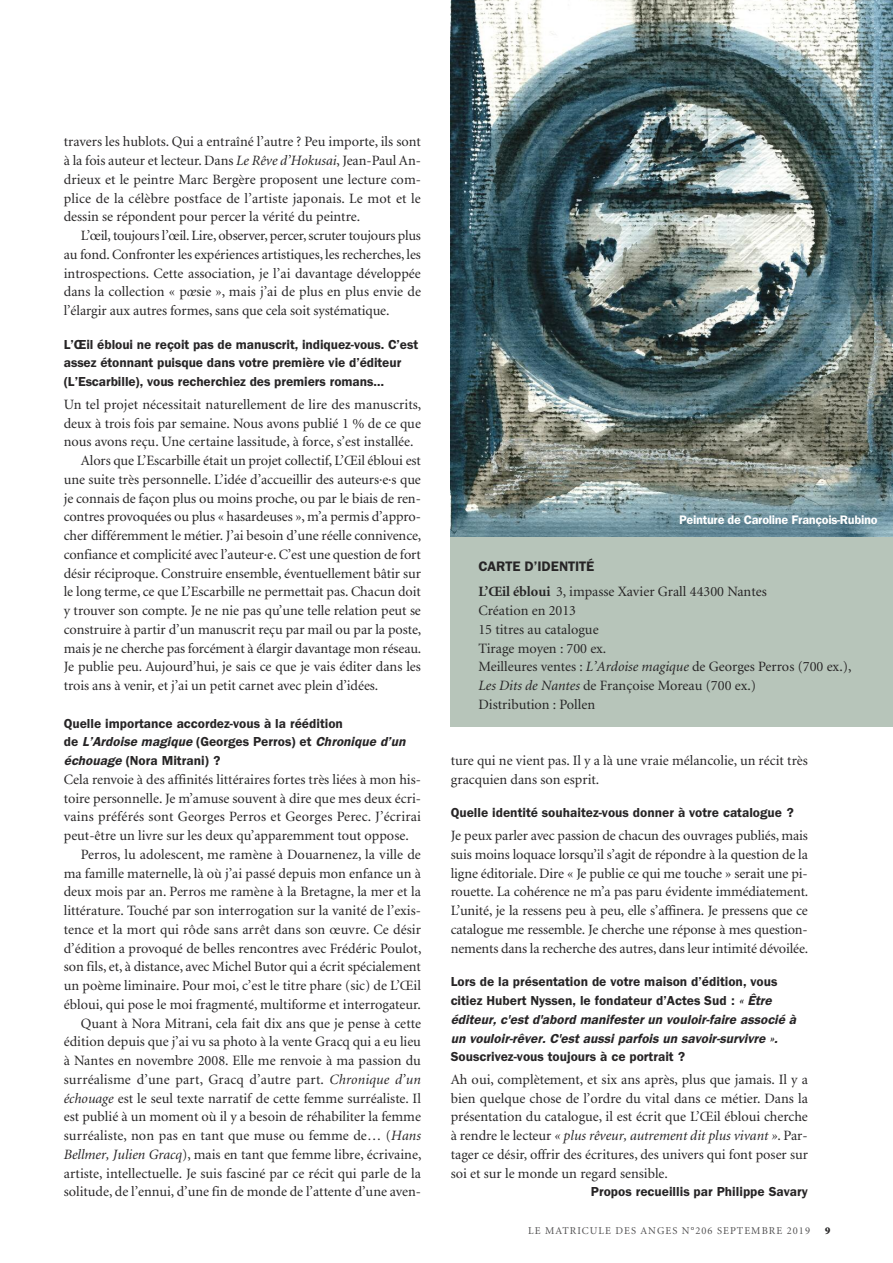
<style>
.page{position:relative;width:893px;height:1263px;background:#fff}
.page>*{position:absolute;margin:0;border:0;box-sizing:border-box;transform-origin:0 0}
.t1{font:14.25px/18.8px "Minion";color:#272526;text-align:justify}
.t2{font:14.25px "Itc Franklin Dem FO";color:#272526}
.t3{font:13.5px/18.8px "Itc Franklin Dem FO";color:#272526}
.t4{font:italic 13.5px/18.8px "Itc Franklin Dem FO";color:#272526}
.t5{font:12.75px "Itc Franklin Dem FO";letter-spacing:-.025em;color:#fff}
.t6{font:10.5px "Minion";letter-spacing:.1em;color:#525152}
.t7{font:900 10.5px "Minion";color:#272526}
.s1{font-style:italic}
.s2{font-weight:700}
.s3{font-style:normal}
</style>
<div class="page">
<div style="left:451px;top:537px;width:442px;height:190px;background:#b7c5ba"></div>
<img style="left:451px;top:0;width:442px;height:537px">
<p class="t1" style="left:64px;top:134px;width:359px">travers les hublots. Qui a entraîné l’autre ? Peu importe, ils sont à la fois auteur et lecteur. Dans <span class="s1">Le Rêve d’Hokusai</span>, Jean-Paul An&shy;drieux et le peintre Marc Bergère proposent une lecture com&shy;plice de la célèbre postface de l’artiste japonais. Le mot et le dessin se répondent pour percer la vérité du peintre.</p>
<p class="t1" style="left:64px;top:227px;width:359px;text-indent:17px">L’œil, toujours l’œil. Lire, observer, percer, scruter toujours plus au fond. Confronter les expériences artistiques, les recherches, les introspections. Cette association, je l’ai davantage développée dans la collection « p<span class="s1">œ</span>sie », mais j’ai de plus en plus envie de l’élargir aux autres formes, sans que cela soit systématique.</p>
<p class="t3" style="left:64px;top:335px;width:356px">L’Œil ébloui ne reçoit pas de manuscrit, indiquez-vous. C’est assez étonnant puisque dans votre première vie d’éditeur (L’Escarbille), vous recherchiez des premiers romans…</p>
<p class="t1" style="left:64px;top:396px;width:359px">Un tel projet nécessitait naturellement de lire des manuscrits,</p>
<p class="t1" style="left:64px;top:415px;width:359px">deux à trois fois par semaine. Nous avons publié 1 % de ce que</p>
<p class="t1" style="left:64px;top:434px;width:351px">nous avons reçu. Une certaine lassitude, à force, s’est installée.</p>
<p class="t1" style="left:81px;top:452px;width:342px">Alors que L’Escarbille était un projet collectif, L’Œil ébloui est</p>
<p class="t1" style="left:64px;top:471px;width:359px">une suite très personnelle. L’idée d’accueillir des auteurs·e·s que</p>
<p class="t1" style="left:64px;top:490px;width:359px">je connais de façon plus ou moins proche, ou par le biais de ren-</p>
<p class="t1" style="left:64px;top:509px;width:359px">contres provoquées ou plus « hasardeuses », m’a permis d’appro-</p>
<p class="t1" style="left:64px;top:527px;width:359px">cher différemment le métier. J’ai besoin d’une réelle connivence,</p>
<p class="t1" style="left:64px;top:546px;width:359px">confiance et complicité avec l’auteur·e. C’est une question de fort</p>
<p class="t1" style="left:64px;top:565px;width:359px">désir réciproque. Construire ensemble, éventuellement bâtir sur</p>
<p class="t1" style="left:64px;top:584px;width:359px">le long terme, ce que L’Escarbille ne permettait pas. Chacun doit</p>
<p class="t1" style="left:64px;top:602px;width:359px">y trouver son compte. Je ne nie pas qu’une telle relation peut se</p>
<p class="t1" style="left:64px;top:621px;width:359px">construire à partir d’un manuscrit reçu par mail ou par la poste,</p>
<p class="t1" style="left:64px;top:640px;width:359px">mais je ne cherche pas forcément à élargir davantage mon réseau.</p>
<p class="t1" style="left:64px;top:659px;width:359px">Je publie peu. Aujourd’hui, je sais ce que je vais éditer dans les</p>
<p class="t1" style="left:64px;top:677px;width:316px">trois ans à venir, et j’ai un petit carnet avec plein d’idées.</p>
<p class="t3" style="left:64px;top:714px;width:345px">Quelle importance accordez-vous à la réédition<br>de <span class="s1">L’Ardoise magique</span> (Georges Perros) et <span class="s1">Chronique d’un échouage</span> (Nora Mitrani) ?</p>
<p class="t1" style="left:64px;top:771px;width:359px">Cela renvoie à des affinités littéraires fortes très liées à mon his-</p>
<p class="t1" style="left:64px;top:790px;width:359px">toire personnelle. Je m’amuse souvent à dire que mes deux écri-</p>
<p class="t1" style="left:64px;top:809px;width:359px">vains préférés sont Georges Perros et Georges Perec. J’écrirai</p>
<p class="t1" style="left:64px;top:827px;width:346px">peut-être un livre sur les deux qu’apparemment tout oppose.</p>
<p class="t1" style="left:81px;top:846px;width:342px">Perros, lu adolescent, me ramène à Douarnenez, la ville de</p>
<p class="t1" style="left:64px;top:865px;width:359px">ma famille maternelle, là où j’ai passé depuis mon enfance un à</p>
<p class="t1" style="left:64px;top:884px;width:359px">deux mois par an. Perros me ramène à la Bretagne, la mer et la</p>
<p class="t1" style="left:64px;top:902px;width:359px">littérature. Touché par son interrogation sur la vanité de l’exis-</p>
<p class="t1" style="left:64px;top:921px;width:359px">tence et la mort qui rôde sans arrêt dans son œuvre. Ce désir</p>
<p class="t1" style="left:64px;top:940px;width:359px">d’édition a provoqué de belles rencontres avec Frédéric Poulot,</p>
<p class="t1" style="left:64px;top:959px;width:359px">son fils, et, à distance, avec Michel Butor qui a écrit spécialement</p>
<p class="t1" style="left:64px;top:977px;width:359px">un poème liminaire. Pour moi, c’est le titre phare (sic) de L’Œil</p>
<p class="t1" style="left:64px;top:996px;width:359px">ébloui, qui pose le moi fragmenté, multiforme et interrogateur.</p>
<p class="t1" style="left:81px;top:1015px;width:342px">Quant à Nora Mitrani, cela fait dix ans que je pense à cette</p>
<p class="t1" style="left:64px;top:1034px;width:359px">édition depuis que j’ai vu sa photo à la vente Gracq qui a eu lieu</p>
<p class="t1" style="left:64px;top:1052px;width:359px">à Nantes en novembre 2008. Elle me renvoie à ma passion du</p>
<p class="t1" style="left:64px;top:1071px;width:359px">surréalisme d’une part, Gracq d’autre part. <span class="s1">Chronique d’un</span></p>
<p class="t1" style="left:64px;top:1090px;width:359px"><span class="s1">échouage</span> est le seul texte narratif de cette femme surréaliste. Il</p>
<p class="t1" style="left:64px;top:1109px;width:359px">est publié à un moment où il y a besoin de réhabiliter la femme</p>
<p class="t1" style="left:64px;top:1127px;width:359px">surréaliste, non pas en tant que muse ou femme de… (<span class="s1">Hans</span></p>
<p class="t1" style="left:64px;top:1146px;width:359px"><span class="s1">Bellmer, Julien Gracq</span>), mais en tant que femme libre, écrivaine,</p>
<p class="t1" style="left:64px;top:1165px;width:359px">artiste, intellectuelle. Je suis fasciné par ce récit qui parle de la</p>
<p class="t1" style="left:64px;top:1184px;width:359px">solitude, de l’ennui, d’une fin de monde de l’attente d’une aven-</p>
<p class="t5" style="left:679px;top:512px;width:200px">Peinture de Caroline François-Rubino</p>
<p class="t2" style="left:478px;top:557px;width:117px">CARTE D’IDENTITÉ</p>
<p class="t1" style="left:478px;top:584px;width:374px;text-align:left"><span class="s2">L’Œil ébloui</span> 3, impasse Xavier Grall 44300 Nantes<br>Création en 2013<br>15 titres au catalogue<br>Tirage moyen : 700 ex.<br>Meilleures ventes : <span class="s1">L’Ardoise magique</span> de Georges Perros (700 ex.), <span class="s1">Les Dits de Nantes</span> de Françoise Moreau (700 ex.)<br>Distribution : Pollen</p>
<p class="t1" style="left:451px;top:752px;width:359px">ture qui ne vient pas. Il y a là une vraie mélancolie, un récit très gracquien dans son esprit.</p>
<p class="t3" style="left:451px;top:803px;width:344px">Quelle identité souhaitez-vous donner à votre catalogue ?</p>
<p class="t1" style="left:451px;top:827px;width:359px">Je peux parler avec passion de chacun des ouvrages publiés, mais suis moins loquace lorsqu’il s’agit de répondre à la question de la ligne éditoriale. Dire « Je publie ce qui me touche » serait une pi&shy;rouette. La cohérence ne m’a pas paru évidente immédiatement.<br>L’unité, je la ressens peu à peu, elle s’affinera. Je pressens que ce catalogue me ressemble. Je cherche une réponse à mes question&shy;nements dans la recherche des autres, dans leur intimité dévoilée.</p>
<p class="t4" style="left:451px;top:972px;width:349px"><span class="s3">Lors de la présentation de votre maison d’édition, vous citiez Hubert Nyssen, le fondateur d’Actes Sud :</span> « Être éditeur, c'est d'abord manifester un vouloir-faire associé à un vouloir-rêver. C'est aussi parfois un savoir-survivre ».</p>
<p class="t3" style="left:451px;top:1047px;width:236px">Souscrivez-vous toujours à ce portrait ?</p>
<p class="t1" style="left:451px;top:1071px;width:359px">Ah oui, complètement, et six ans après, plus que jamais. Il y a bien quelque chose de l’ordre du vital dans ce métier. Dans la présentation du catalogue, il est écrit que L’Œil ébloui cherche à rendre le lecteur <span class="s1">« plus rêveur, autrement dit plus vivant »</span>. Par&shy;tager ce désir, offrir des écritures, des univers qui font poser sur soi et sur le monde un regard sensible.</p>
<p class="t3" style="left:591px;top:1182px;width:219px">Propos recueillis par Philippe Savary</p>
<p class="t6" style="left:528px;top:1226px;width:283px">LE MATRICULE DES ANGES N°206 SEPTEMBRE 2019</p>
<p class="t7" style="left:825px;top:1226px;width:7px">9</p>
</div>
